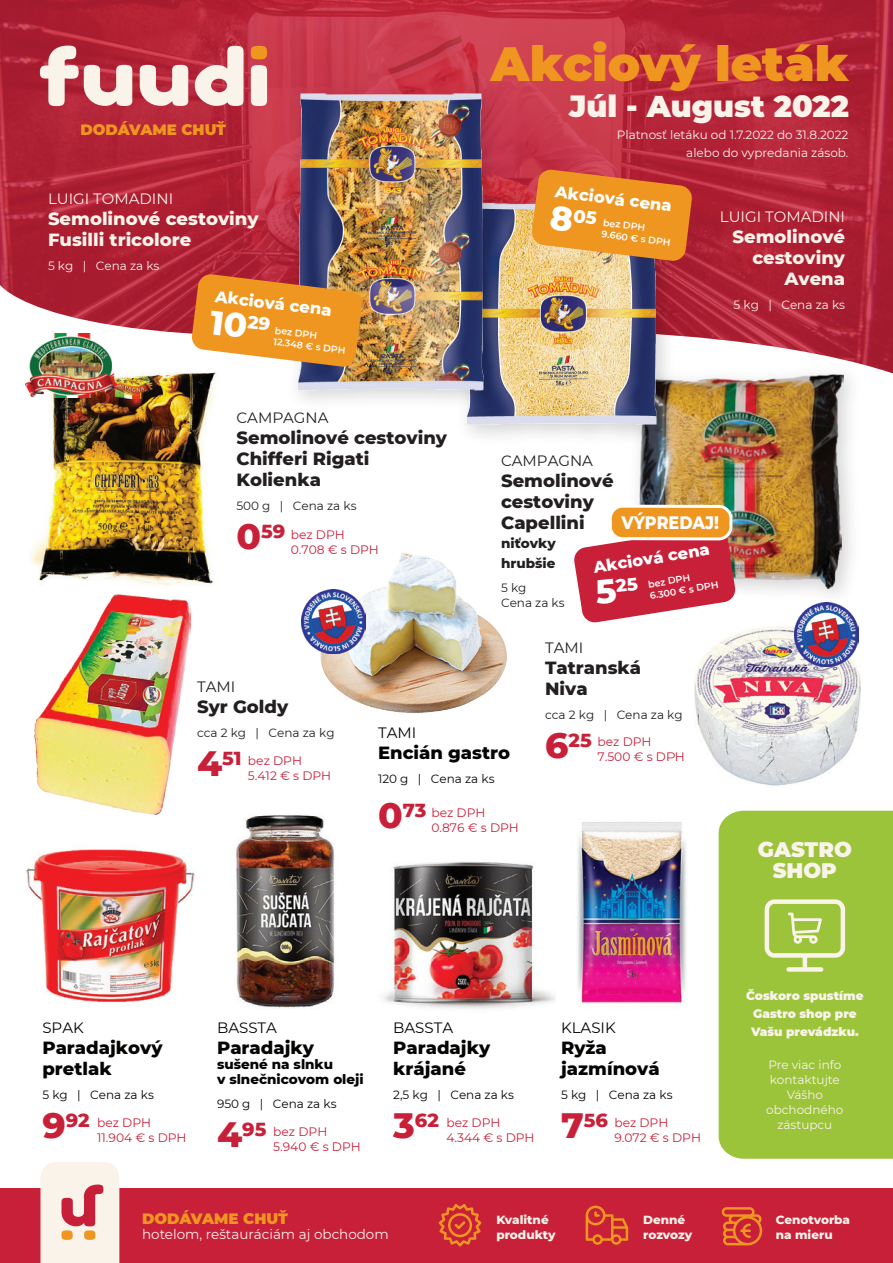
<style>
.page{position:relative;width:893px;height:1263px;background:#fff}
.page>*{position:absolute;margin:0;border:0;box-sizing:border-box;transform-origin:0 0}
.t1{font:900 48px "Montserrat";color:#ef9620}
.t2{font:900 30px "Montserrat";color:#f9f3ea}
.t3{font:900 21px/21px "Montserrat";color:#f9f3ea;text-align:center}
.t4{font:800 19.2px "Montserrat";color:#c92039}
.t5{font:800 18.45px "Montserrat";letter-spacing:-.005em;color:#fff;scale:.87 1}
.t6{font:800 18px/21px "Montserrat";color:#231f20}
.t7{font:800 18px/21px "Montserrat";color:#040503}
.t8{font:800 18px/21px "Montserrat";color:#f9f3ea}
.t9{font:800 16.35px "Montserrat";color:#fff}
.t10{font:15px "Montserrat";color:#f9f3ea}
.t11{font:15px "Montserrat";color:#040503}
.t12{font:900 15px "Montserrat";color:#ef9620}
.t13{font:15px "Montserrat";color:#231f20}
.t14{font:800 13.5px/15px "Montserrat";color:#040503}
.t15{font:13.5px "Montserrat";color:#f9f3ea}
.t16{font:800 13.5px/19.5px "Montserrat";color:#231f20}
.t17{font:12.3px/15px "Montserrat";color:#c92039}
.t18{font:12px/15px "Montserrat";color:#f9f3ea;text-align:center}
.t19{font:12px "Montserrat";color:#040503}
.t20{font:12px/15px "Montserrat";color:#231f20}
.t21{font:800 12px/15px "Montserrat";color:#f9f3ea}
.t22{font:900 12px/18px "Montserrat";color:#f9f3ea;text-align:center}
.t23{font:600 9.45px/11.4px "Montserrat";color:#fff}
.s1{font-weight:800;font-size:34.35px}
.s2{font-weight:800;font-size:36px}
.s3{font-weight:800;font-size:19.2px}
.s4{font-weight:800;font-size:18.15px}
.s5{font-size:36px}
</style>
<div class="page">
<img style="left:633px;top:378px;width:211px;height:211px">
<img style="left:555px;top:822px;width:164px;height:208px">
<img style="left:157px;top:814px;width:178px;height:194px">
<img style="left:383px;top:861px;width:172px;height:148px">
<img style="left:0;top:0;width:893px;height:373px">
<svg style="left:40px;top:46px;width:92px;height:60px;background:#d4898f"></svg>
<svg style="left:140px;top:65px;width:48px;height:41px;background:#e6b9b8"></svg>
<svg style="left:195px;top:46px;width:49px;height:60px;background:#e1aaab"></svg>
<svg style="left:251px;top:46px;width:16px;height:13px"></svg>
<svg style="left:251px;top:65px;width:16px;height:41px"></svg>
<div style="left:0;top:1188px;width:893px;height:75px;background:#c92039"></div>
<svg style="left:439px;top:1204px;width:42px;height:42px"></svg>
<svg style="left:586px;top:1205px;width:42px;height:40px"></svg>
<svg style="left:722px;top:1207px;width:40px;height:38px"></svg>
<svg style="left:40px;top:1162px;width:79px;height:101px;background:#f3d8d1"></svg>
<div style="left:719px;top:811px;width:174px;height:348px;background:#9bc43b"></div>
<svg style="left:765px;top:899px;width:80px;height:73px;background:#b5d16c"></svg>
<img style="left:694px;top:600px;width:190px;height:212px">
<img style="left:795px;top:603px;width:64px;height:63px">
<img style="left:0;top:355px;width:254px;height:240px">
<img style="left:469px;top:182px;width:215px;height:273px">
<img style="left:466px;top:200px;width:192px;height:228px">
<img style="left:279px;top:75px;width:232px;height:342px">
<img style="left:297px;top:94px;width:187px;height:298px">
<svg style="left:191px;top:274px;width:172px;height:93px;background:#e39538"></svg>
<svg style="left:531px;top:169px;width:162px;height:93px;background:#e68c2f"></svg>
<img style="left:34px;top:595px;width:157px;height:219px">
<img style="left:26px;top:839px;width:170px;height:169px">
<img style="left:320px;top:553px;width:187px;height:160px">
<img style="left:302px;top:589px;width:64px;height:64px">
<img style="left:26px;top:334px;width:93px;height:64px">
<svg style="left:574px;top:505px;width:162px;height:118px"></svg>
<p class="t12" style="left:80px;top:118px;width:147px">DODÁVAME CHUŤ</p>
<p class="t10" style="left:48px;top:188px;width:127px">LUIGI TOMADINI</p>
<h3 class="t8" style="left:48px;top:207px;width:212px">Semolinové cestoviny<br>Fusilli tricolore</h3>
<p class="t18" style="left:48px;top:258px;width:113px">5 kg | Cena za ks</p>
<h3 class="t9" style="left:217px;top:284px;width:119px;rotate:7deg">Akciová cena</h3>
<p class="t23" style="left:276px;top:324px;width:74px;text-indent:-65px;rotate:7deg"><span class="s1">10</span><sup>29</sup> bez DPH<br>12.348 € s DPH</p>
<p class="t13" style="left:236px;top:407px;width:93px">CAMPAGNA</p>
<h3 class="t6" style="left:236px;top:426px;width:212px">Semolinové cestoviny<br>Chifferi Rigati<br>Kolienka</h3>
<p class="t20" style="left:236px;top:498px;width:122px">500 g | Cena za ks</p>
<p class="t17" style="left:291px;top:526px;width:90px;text-indent:-54px"><span class="s2">0</span><span class="s3">59</span> bez DPH<br>0.708 € s DPH</p>
<h1 class="t1" style="left:491px;top:28px;width:360px">Akciový leták</h1>
<h2 class="t2" style="left:569px;top:84px;width:281px">Júl - August 2022</h2>
<p class="t18" style="left:617px;top:125px;width:233px;line-height:18px;text-align:right">Platnosť letáku od 1.7.2022 do 31.8.2022 alebo do vypredania zásob.</p>
<h3 class="t9" style="left:557px;top:179px;width:119px;rotate:7deg">Akciová cena</h3>
<p class="t23" style="left:604px;top:217px;width:71px;text-indent:-53px;rotate:7deg"><span class="s1">8</span><span class="s4">05</span> bez DPH<br>9.660 € s DPH</p>
<p class="t10" style="left:720px;top:206px;width:127px">LUIGI TOMADINI</p>
<h3 class="t8" style="left:733px;top:225px;width:114px;text-align:right">Semolinové cestoviny<br>Avena</h3>
<p class="t18" style="left:734px;top:296px;width:113px">5 kg | Cena za ks</p>
<p class="t13" style="left:501px;top:450px;width:93px">CAMPAGNA</p>
<h3 class="t6" style="left:501px;top:469px;width:114px">Semolinové cestoviny<br>Capellini</h3>
<p class="t16" style="left:501px;top:533px;width:56px">niťovky hrubšie</p>
<p class="t20" style="left:501px;top:579px;width:65px">5 kg<br>Cena za ks</p>
<h3 class="t5" style="left:621px;top:509px;width:114px">VÝPREDAJ!</h3>
<h3 class="t9" style="left:592px;top:556px;width:119px;rotate:-9deg">Akciová cena</h3>
<p class="t23" style="left:647px;top:578px;width:71px;rotate:-9deg">bez DPH<br>6.300 € s DPH</p>
<p class="t13" style="left:197px;top:677px;width:40px">TAMI</p>
<h3 class="t6" style="left:197px;top:695px;width:93px">Syr Goldy</h3>
<p class="t20" style="left:197px;top:725px;width:139px">cca 2 kg | Cena za kg</p>
<h3 class="t4" style="left:197px;top:744px;width:46px"><span class="s5">4</span>51</h3>
<p class="t17" style="left:248px;top:753px;width:85px">bez DPH<br>5.412 € s DPH</p>
<p class="t11" style="left:378px;top:722px;width:40px">TAMI</p>
<h3 class="t7" style="left:378px;top:741px;width:134px">Encián gastro</h3>
<p class="t19" style="left:378px;top:770px;width:118px">120 g | Cena za ks</p>
<h3 class="t4" style="left:378px;top:796px;width:50px"><span class="s5">0</span>73</h3>
<p class="t17" style="left:431px;top:804px;width:89px">bez DPH<br>0.876 € s DPH</p>
<p class="t13" style="left:545px;top:637px;width:40px">TAMI</p>
<h3 class="t6" style="left:545px;top:656px;width:98px">Tatranská<br>Niva</h3>
<p class="t20" style="left:545px;top:706px;width:139px">cca 2 kg | Cena za kg</p>
<h3 class="t4" style="left:545px;top:726px;width:48px"><span class="s5">6</span>25</h3>
<p class="t17" style="left:597px;top:734px;width:89px">bez DPH<br>7.500 € s DPH</p>
<p class="t11" style="left:42px;top:1017px;width:43px">SPAK</p>
<h3 class="t7" style="left:42px;top:1036px;width:122px">Paradajkový pretlak</h3>
<p class="t19" style="left:42px;top:1086px;width:113px">5 kg | Cena za ks</p>
<h3 class="t4" style="left:42px;top:1106px;width:49px"><span class="s5">9</span>92</h3>
<p class="t17" style="left:97px;top:1115px;width:91px">bez DPH<br>11.904 € s DPH</p>
<p class="t11" style="left:217px;top:1017px;width:61px">BASSTA</p>
<h3 class="t7" style="left:217px;top:1036px;width:98px">Paradajky</h3>
<p class="t14" style="left:217px;top:1056px;width:148px">sušené na slnku<br>v slnečnicovom oleji</p>
<p class="t19" style="left:217px;top:1095px;width:121px">950 g | Cena za ks</p>
<h3 class="t4" style="left:217px;top:1115px;width:51px"><span class="s5">4</span>95</h3>
<p class="t17" style="left:446px;top:1115px;width:90px">bez DPH<br>4.344 € s DPH</p>
<p class="t11" style="left:393px;top:1017px;width:61px">BASSTA</p>
<h3 class="t7" style="left:393px;top:1036px;width:98px">Paradajky krájané</h3>
<p class="t19" style="left:393px;top:1086px;width:122px">2,5 kg | Cena za ks</p>
<h3 class="t4" style="left:393px;top:1106px;width:47px"><span class="s5">3</span>62</h3>
<p class="t17" style="left:614px;top:1115px;width:88px">bez DPH<br>9.072 € s DPH</p>
<p class="t11" style="left:561px;top:1017px;width:56px">KLASIK</p>
<h3 class="t7" style="left:561px;top:1036px;width:100px">Ryža jazmínová</h3>
<p class="t19" style="left:561px;top:1086px;width:113px">5 kg | Cena za ks</p>
<h3 class="t4" style="left:561px;top:1106px;width:48px"><span class="s5">7</span>56</h3>
<p class="t17" style="left:273px;top:1124px;width:89px">bez DPH<br>5.940 € s DPH</p>
<h3 class="t3" style="left:758px;top:838px;width:95px">GASTRO<br>SHOP</h3>
<p class="t22" style="left:746px;top:985px;width:119px">Čoskoro spustíme<br>Gastro shop pre<br>Vašu prevádzku.</p>
<p class="t18" style="left:766px;top:1056px;width:79px">Pre viac info kontaktujte<br>Vášho obchodného zástupcu</p>
<p class="t12" style="left:142px;top:1207px;width:147px">DODÁVAME CHUŤ</p>
<p class="t15" style="left:142px;top:1224px;width:248px">hotelom, reštauráciám aj obchodom</p>
<p class="t21" style="left:496px;top:1211px;width:61px">Kvalitné produkty</p>
<p class="t21" style="left:643px;top:1211px;width:50px">Denné rozvozy</p>
<p class="t21" style="left:776px;top:1211px;width:76px">Cenotvorba na mieru</p>
</div>
